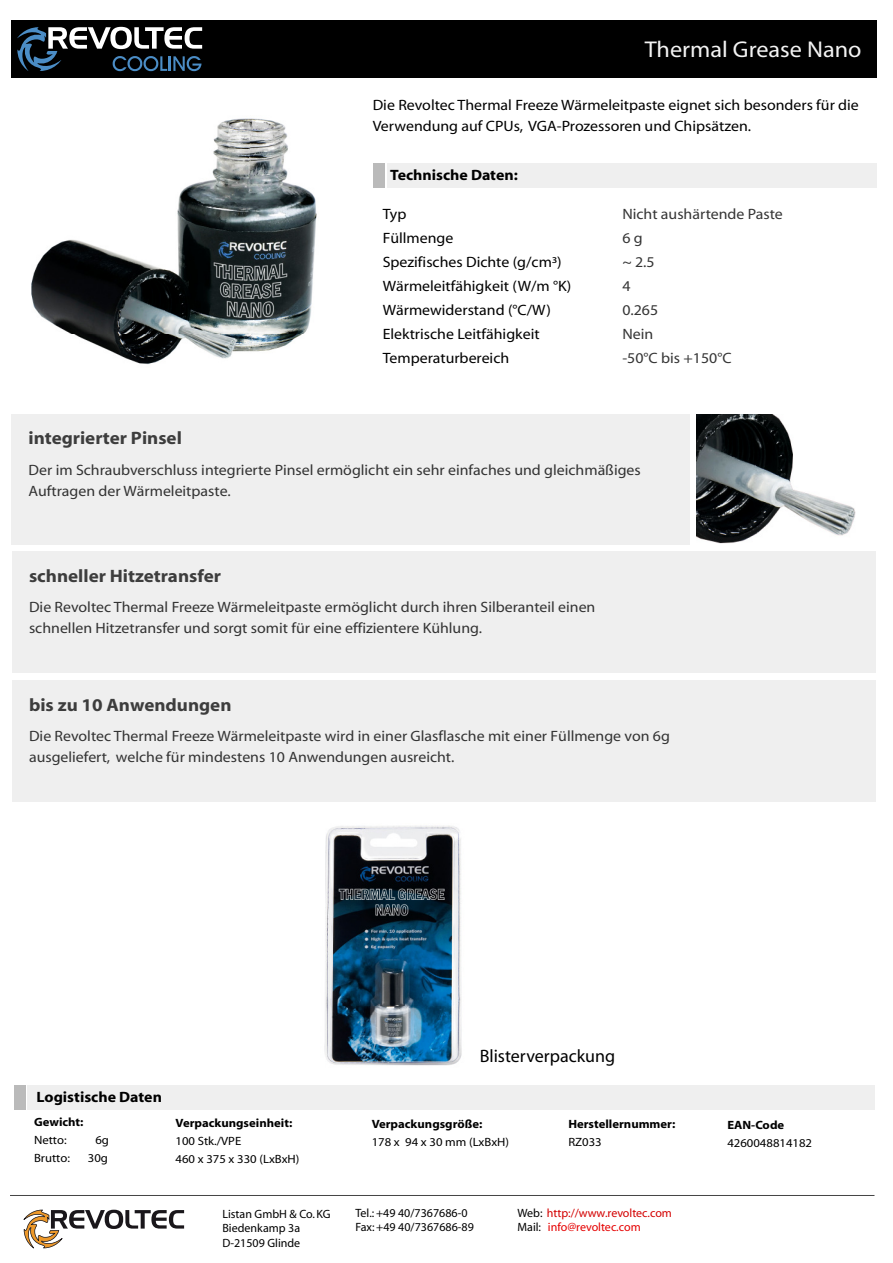
<style>
.page{position:relative;width:893px;height:1263px;background:#fff}
.page>*{position:absolute;margin:0;border:0;box-sizing:border-box;transform-origin:0 0}
.t1{font:22.95px "Myriad";color:#f3f3f3;scale:1.06 1}
.t2{font:700 18px "Myriad";color:#3d3d3d;scale:1.06 1}
.t3{font:18px "Myriad";color:#000}
.t4{font:15px/21px "Myriad";color:#333;scale:1.06 1}
.t5{font:15px/24px "Myriad";color:#000;scale:1.06 1}
.t6{font:15px/24px "Myriad";color:#353535;scale:1.06 1}
.t7{font:700 15px "Myriad";color:#000;scale:1.06 1}
.t8{font:12px/18px "Myriad";color:#000;scale:1.06 1}
.t9{font:12px/14.4px "Myriad";color:#000}
.t10{font:700 12px "Myriad";color:#000;scale:1.06 1}
.t11{font:12px "Myriad";color:#d30000}
.t12{font:12px "Myriad";color:#e50000}
.s1{color:#000}
</style>
<div class="page">
<div style="left:12px;top:414px;width:678px;height:131px;background:#efefef"></div>
<div style="left:11px;top:21px;width:865px;height:57px;background:#000"></div>
<div style="left:27px;top:1085px;width:847px;height:24px;background:#efefef"></div>
<div style="left:14px;top:1085px;width:11px;height:24px;background:#bababa"></div>
<div style="left:387px;top:164px;width:489px;height:24px;background:#efefef"></div>
<div style="left:373px;top:164px;width:12px;height:24px;background:#bababa"></div>
<svg style="left:23px;top:1210px;width:161px;height:38px"></svg>
<img style="left:696px;top:414px;width:160px;height:130px">
<div style="left:12px;top:552px;width:863px;height:121px;background:#efefef"></div>
<div style="left:12px;top:681px;width:863px;height:121px;background:#efefef"></div>
<img style="left:324px;top:825px;width:138px;height:241px">
<img style="left:31px;top:118px;width:286px;height:247px">
<svg style="left:17px;top:27px;width:185px;height:44px"></svg>
<h1 class="t1" style="left:644px;top:40px;width:206px">Thermal Grease Nano</h1>
<p class="t5" style="left:373px;top:96px;width:460px;line-height:21px">Die Revoltec Thermal Freeze Wärmeleitpaste eignet sich besonders für die<br>Verwendung auf CPUs, VGA-Prozessoren und Chipsätzen.</p>
<p class="t7" style="left:390px;top:170px;width:122px">Technische Daten:</p>
<p class="t5" style="left:383px;top:204px;width:179px">Typ<br>Füllmenge<br>Spezifisches Dichte (g/cm³)<br>Wärmeleitfähigkeit (W/m °K)<br>Wärmewiderstand (°C/W)<br>Elektrische Leitfähigkeit<br>Temperaturbereich</p>
<p class="t6" style="left:622px;top:204px;width:153px">Nicht aushärtende Paste<br>6 g<br>~ 2.5<br>4<br>0.265<br>Nein<br>-50°C bis +150°C</p>
<p class="t2" style="left:29px;top:431px;width:146px">integrierter Pinsel</p>
<p class="t4" style="left:29px;top:461px;width:579px">Der im Schraubverschluss integrierte Pinsel ermöglicht ein sehr einfaches und gleichmäßiges<br>Auftragen der Wärmeleitpaste.</p>
<p class="t2" style="left:29px;top:569px;width:183px">schneller Hitzetransfer</p>
<p class="t4" style="left:29px;top:598px;width:536px">Die Revoltec Thermal Freeze Wärmeleitpaste ermöglicht durch ihren Silberanteil einen schnellen Hitzetransfer und sorgt somit für eine effizientere Kühlung.</p>
<p class="t2" style="left:29px;top:698px;width:192px">bis zu 10 Anwendungen</p>
<p class="t4" style="left:29px;top:727px;width:606px">Die Revoltec Thermal Freeze Wärmeleitpaste wird in einer Glasflasche mit einer Füllmenge von 6g ausgeliefert, welche für mindestens 10 Anwendungen ausreicht.</p>
<p class="t7" style="left:37px;top:1092px;width:120px">Logistische Daten</p>
<p class="t10" style="left:34px;top:1118px;width:48px">Gewicht:</p>
<p class="t8" style="left:34px;top:1132px;width:32px">Netto:</p>
<p class="t8" style="left:95px;top:1132px;width:14px">6g</p>
<p class="t8" style="left:34px;top:1150px;width:35px">Brutto:</p>
<p class="t8" style="left:88px;top:1150px;width:20px">30g</p>
<p class="t10" style="left:176px;top:1118px;width:112px">Verpackungseinheit:</p>
<p class="t8" style="left:176px;top:1133px;width:118px">100 Stk./VPE<br>460 x 375 x 330 (LxBxH)</p>
<p class="t9" style="left:222px;top:1208px;width:110px">Listan GmbH &amp; Co. KG<br>Biedenkamp 3a<br>D-21509 Glinde</p>
<p class="t3" style="left:480px;top:1050px;width:137px">Blisterverpackung</p>
<p class="t10" style="left:372px;top:1119px;width:106px">Verpackungsgröße:</p>
<p class="t8" style="left:372px;top:1134px;width:131px">178 x 94 x 30 mm (LxBxH)</p>
<p class="t10" style="left:568px;top:1119px;width:102px">Herstellernummer:</p>
<p class="t8" style="left:568px;top:1134px;width:33px">RZ033</p>
<p class="t9" style="left:355px;top:1206px;width:114px">Tel.: +49 40/7367686-0</p>
<p class="t11" style="left:517px;top:1208px;width:156px"><span class="s1">Web:</span> http://www.revoltec.com</p>
<p class="t9" style="left:355px;top:1221px;width:120px">Fax: +49 40/7367686-89</p>
<p class="t12" style="left:517px;top:1222px;width:125px"><span class="s1">Mail:</span> info@revoltec.com</p>
<p class="t10" style="left:727px;top:1120px;width:55px">EAN-Code</p>
<p class="t8" style="left:727px;top:1135px;width:81px">4260048814182</p>
</div>
